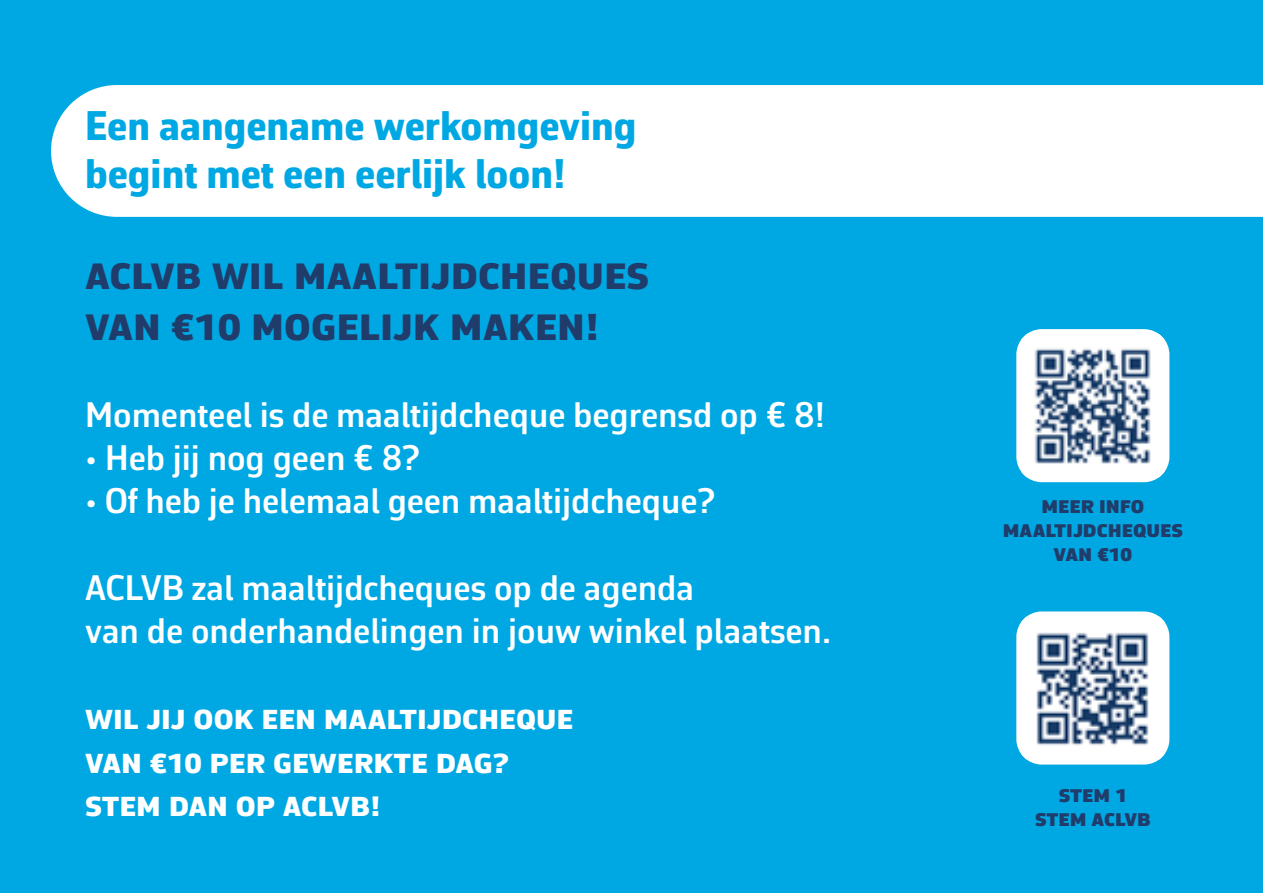
<style>
.page{position:relative;width:1263px;height:893px;background:#00a8e3}
.page>*{position:absolute;margin:0;border:0;box-sizing:border-box;transform-origin:0 0}
.t1{font:800 48px/51px "Corbeau Pro";color:#203c6b}
.t2{font:800 42px/48px "Corbeau Pro";color:#00a8e3}
.t3{font:600 36px/43.2px "Corbeau Pro";color:#fff}
.t4{font:800 36px "Corbeau Pro";color:#fff}
.t5{font:900 24px/24px "Corbeau Pro";color:#203c6b;text-align:center}
</style>
<div class="page">
<div style="left:1016px;top:329px;width:153px;height:153px;background:#fff;border-radius:26px"></div>
<img style="left:1021px;top:334px;width:144px;height:144px">
<div style="left:1016px;top:611px;width:153px;height:154px;background:#fff;border-radius:26px"></div>
<img style="left:1021px;top:616px;width:144px;height:144px">
<div style="left:51px;top:85px;width:1212px;height:132px;background:#fff"></div>
<p class="t2" style="left:85px;top:101px;width:553px">Een aangename werkomgeving begint met een eerlijk loon!</p>
<h1 class="t1" style="left:85px;top:247px;width:566px">ACLVB WIL MAALTIJDCHEQUES<br>VAN €10 MOGELIJK MAKEN!</h1>
<p class="t3" style="left:85px;top:393px;width:741px">Momenteel is de maaltijdcheque begrensd op € 8!</p>
<p class="t3" style="left:85px;top:436px;width:337px">• Heb jij nog geen € 8?</p>
<p class="t3" style="left:85px;top:479px;width:632px">• Of heb je helemaal geen maaltijdcheque?</p>
<p class="t3" style="left:85px;top:565px;width:747px">ACLVB zal maaltijdcheques op de agenda<br>van de onderhandelingen in jouw winkel plaatsen.</p>
<p class="t4" style="left:85px;top:693px;width:129px">Wiljij ook</p>
<p class="t4" style="left:262px;top:693px;width:18px">een</p>
<p class="t4" style="left:324px;top:693px;width:19px">maaltijdcheque</p>
<p class="t4" style="left:85px;top:736px;width:20px">van</p>
<p class="t4" style="left:150px;top:736px;width:145px">€10 per gewe</p>
<p class="t4" style="left:354px;top:736px;width:38px">rkte</p>
<p class="t4" style="left:436px;top:736px;width:74px">dag ?</p>
<p class="t4" style="left:85px;top:779px;width:37px">Stem</p>
<p class="t4" style="left:169px;top:779px;width:20px">dan</p>
<p class="t4" style="left:236px;top:779px;width:146px">op ACLVB!</p>
<p class="t5" style="left:1003px;top:493px;width:182px">Meer info mAALTIJDCHEQUES<br>VAN €10</p>
<p class="t5" style="left:1035px;top:781px;width:93px;text-align:left;text-indent:24px">Stem 1 stemaclv</p>
<p class="t5" style="left:1137px;top:805px;width:15px">B</p>
</div>
